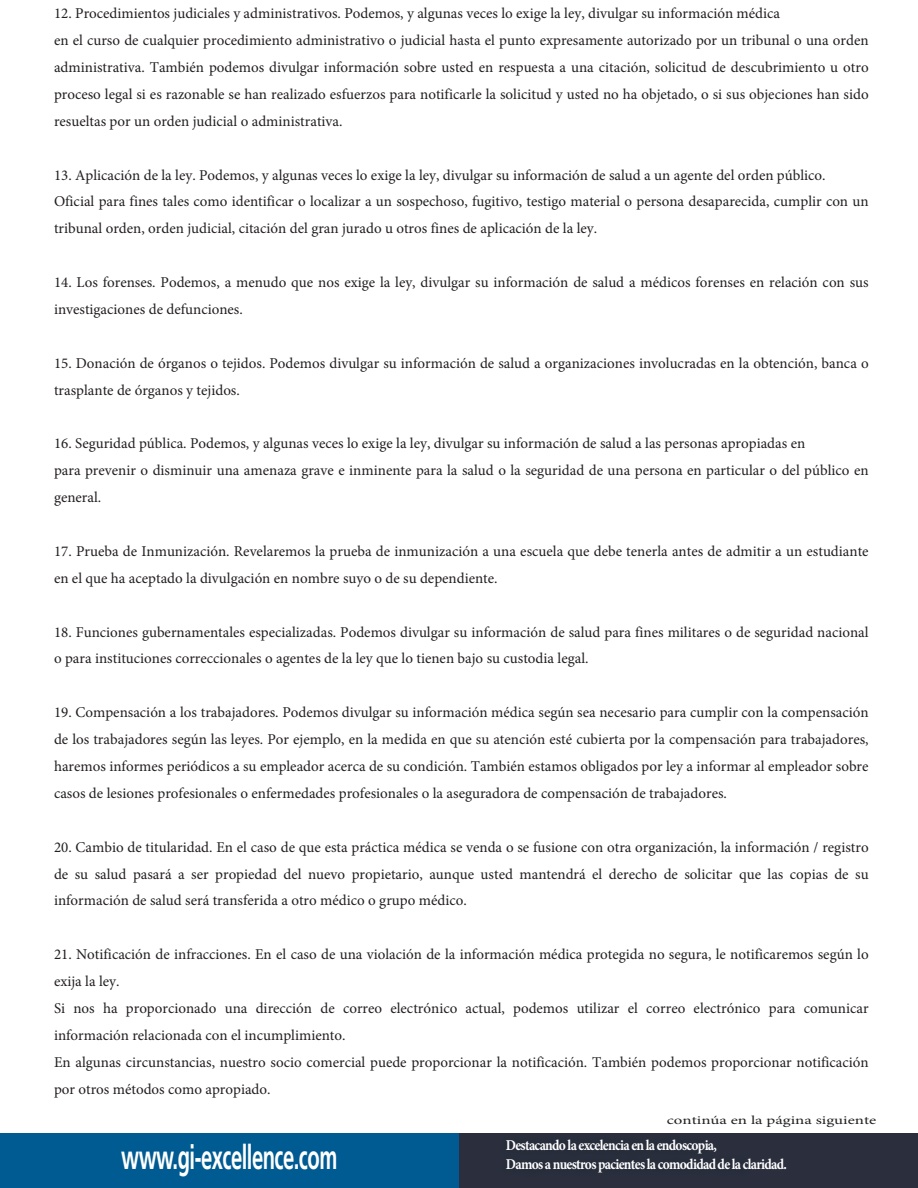
<style>
.page{position:relative;width:918px;height:1188px;background:#fff}
.page>*{position:absolute;margin:0;border:0;box-sizing:border-box;transform-origin:0 0}
.t1{font:700 33.75px "Frutiger LT Std";letter-spacing:-.025em;color:#fff;scale:.6 1}
.t2{font:15px/26.8px "Minion Pro";color:#231f20}
.t3{font:700 15px/18.5px "Minion Pro";letter-spacing:-.05em;color:#fff;scale:.9 1}
.t4{font:12.15px "Minion Pro";color:#231f20;scale:1.39 1}
</style>
<div class="page">
<div style="left:0;top:1133px;width:459px;height:55px;background:#005b92"></div>
<div style="left:459px;top:1133px;width:459px;height:55px;background:#2a2e3d"></div>
<p class="t2" style="left:54px;top:0;width:816px">12. Procedimientos judiciales y administrativos. Podemos, y algunas veces lo exige la ley, divulgar su información médica<br>en el curso de cualquier procedimiento administrativo o judicial hasta el punto expresamente autorizado por un tribunal o una orden administrativa. También podemos divulgar información sobre usted en respuesta a una citación, solicitud de descubrimiento u otro proceso legal si es razonable se han realizado esfuerzos para notificarle la solicitud y usted no ha objetado, o si sus objeciones han sido resueltas por un orden judicial o administrativa.</p>
<p class="t2" style="left:54px;top:161px;width:816px">13. Aplicación de la ley. Podemos, y algunas veces lo exige la ley, divulgar su información de salud a un agente del orden público.<br>Oficial para fines tales como identificar o localizar a un sospechoso, fugitivo, testigo material o persona desaparecida, cumplir con un tribunal orden, orden judicial, citación del gran jurado u otros fines de aplicación de la ley.</p>
<p class="t2" style="left:54px;top:269px;width:816px">14. Los forenses. Podemos, a menudo que nos exige la ley, divulgar su información de salud a médicos forenses en relación con sus investigaciones de defunciones.</p>
<p class="t2" style="left:54px;top:350px;width:816px">15. Donación de órganos o tejidos. Podemos divulgar su información de salud a organizaciones involucradas en la obtención, banca o trasplante de órganos y tejidos.</p>
<p class="t2" style="left:54px;top:430px;width:816px">16. Seguridad pública. Podemos, y algunas veces lo exige la ley, divulgar su información de salud a las personas apropiadas en<br>para prevenir o disminuir una amenaza grave e inminente para la salud o la seguridad de una persona en particular o del público en general.</p>
<p class="t2" style="left:54px;top:538px;width:816px">17. Prueba de Inmunización. Revelaremos la prueba de inmunización a una escuela que debe tenerla antes de admitir a un estudiante en el que ha aceptado la divulgación en nombre suyo o de su dependiente.</p>
<p class="t2" style="left:54px;top:618px;width:816px">18. Funciones gubernamentales especializadas. Podemos divulgar su información de salud para fines militares o de seguridad nacional o para instituciones correccionales o agentes de la ley que lo tienen bajo su custodia legal.</p>
<p class="t2" style="left:54px;top:699px;width:816px;text-align:justify">19. Compensación a los trabajadores. Podemos divulgar su información médica según sea necesario para cumplir con la compensación de los trabajadores según las leyes. Por ejemplo, en la medida en que su atención esté cubierta por la compensación para trabajadores, haremos informes periódicos a su empleador acerca de su condición. También estamos obligados por ley a informar al empleador sobre casos de lesiones profesionales o enfermedades profesionales o la aseguradora de compensación de trabajadores.</p>
<p class="t2" style="left:54px;top:834px;width:816px;text-align:justify">20. Cambio de titularidad. En el caso de que esta práctica médica se venda o se fusione con otra organización, la información / registro de su salud pasará a ser propiedad del nuevo propietario, aunque usted mantendrá el derecho de solicitar que las copias de su información de salud será transferida a otro médico o grupo médico.</p>
<p class="t2" style="left:54px;top:941px;width:816px">21. Notificación de infracciones. En el caso de una violación de la información médica protegida no segura, le notificaremos según lo exija la ley.<br>Si nos ha proporcionado una dirección de correo electrónico actual, podemos utilizar el correo electrónico para comunicar información relacionada con el incumplimiento.<br>En algunas circunstancias, nuestro socio comercial puede proporcionar la notificación. También podemos proporcionar notificación por otros métodos como apropiado.</p>
<p class="t4" style="left:667px;top:1112px;width:152px">continúa en la página siguiente</p>
<h1 class="t1" style="left:121px;top:1137px;width:362px">www.gi-excellence.com</h1>
<p class="t3" style="left:506px;top:1136px;width:314px">Destacando la excelencia en la endoscopia,<br>Damos a nuestros pacientes la comodidad de la claridad.</p>
</div>
